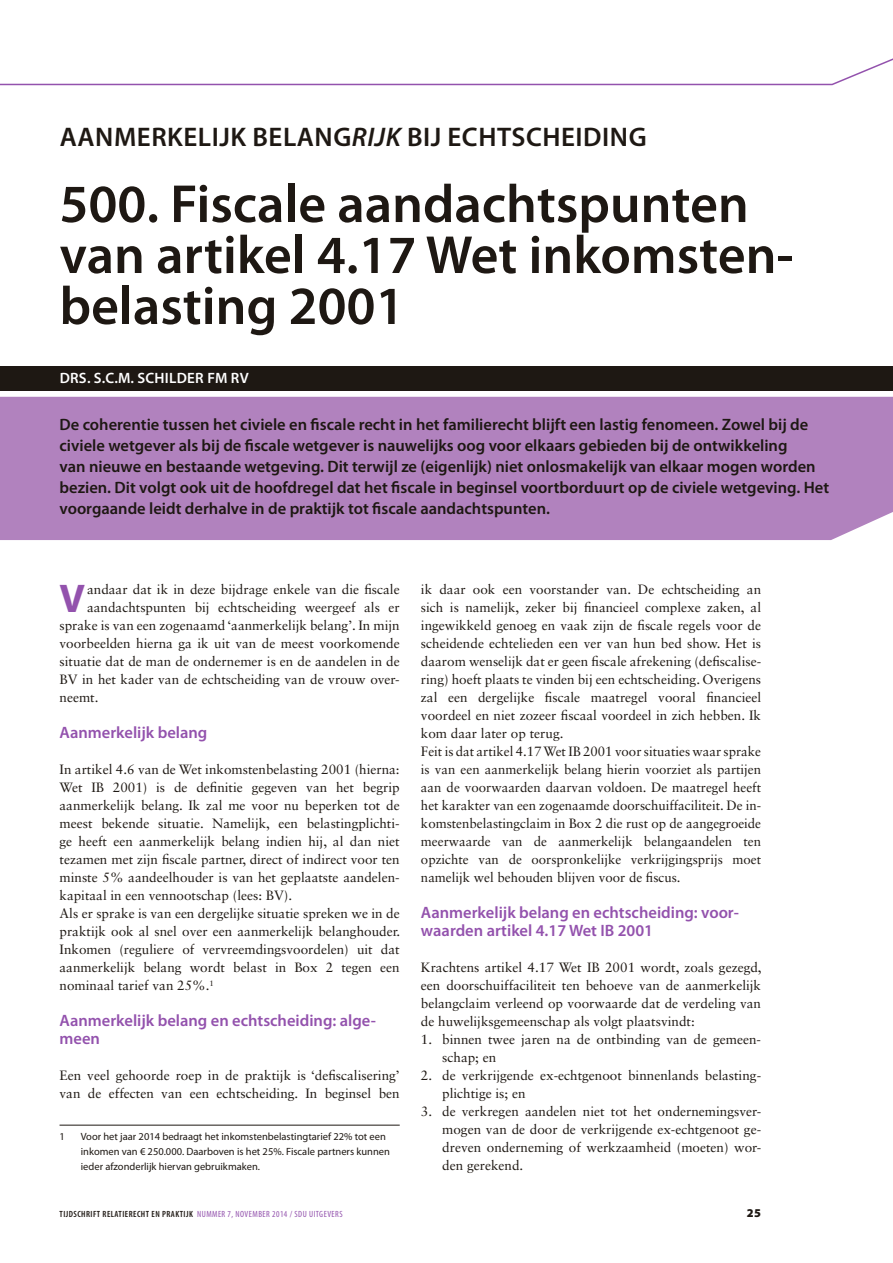
<style>
.page{position:relative;width:893px;height:1263px;background:#fff}
.page>*{position:absolute;margin:0;border:0;box-sizing:border-box;transform-origin:0 0}
.t1{font:600 54px/51px "Myriad Pro";color:#1e1813}
.t2{font:700 40.2px "Myriad Pro";color:#9352ad}
.t3{font:600 27px "Myriad Pro";letter-spacing:.02em;color:#1e1813}
.t4{font:600 16.5px/21px "Myriad Pro";color:#1e1813}
.t5{font:600 16.5px/18px "Myriad Pro";color:#9352ad}
.t6{font:600 15px "Myriad Pro";letter-spacing:.02em;color:#fff}
.t7{font:13.5px/18px "Sabon LT Std";color:#1e1813}
.t8{font:900 12px "Myriad Pro";color:#1e1813}
.t9{font:10.5px/15px "Myriad Pro";color:#1e1813}
.t10{font:600 condensed 9px "Myriad Pro";letter-spacing:.05em;color:#1e1813}
.s1{font-style:italic}
.s2{font-weight:400;color:#9352ad}
</style>
<div class="page">
<div style="left:0;top:367px;width:893px;height:24px;background:#1e1813"></div>
<div style="left:0;top:397px;width:893px;height:143px;background:#b182be"></div>
<svg style="left:0;top:58px;width:893px;height:28px"></svg>
<hr style="left:60px;top:1125px;width:340px;height:1px;background:#1e1813">
<h3 class="t3" style="left:60px;top:127px;width:588px">AANMERKELIJK BELANG<span class="s1">RIJK</span> BIJ ECHTSCHEIDING</h3>
<h1 class="t1" style="left:60px;top:184px;width:735px">500. Fiscale aandachtspunten van artikel 4.17 Wet inkomsten&shy;belasting 2001</h1>
<p class="t6" style="left:60px;top:372px;width:191px">DRS. S.C.M. SCHILDER FM RV</p>
<p class="t4" style="left:60px;top:415px;width:771px">De coherentie tussen het civiele en fiscale recht in het familierecht blijft een lastig fenomeen. Zowel bij de civiele wetgever als bij de fiscale wetgever is nauwelijks oog voor elkaars gebieden bij de ontwikkeling<br>van nieuwe en bestaande wetgeving. Dit terwijl ze (eigenlijk) niet onlosmakelijk van elkaar mogen worden bezien. Dit volgt ook uit de hoofdregel dat het fiscale in beginsel voortborduurt op de civiele wetgeving. Het voorgaande leidt derhalve in de praktijk tot fiscale aandachtspunten.</p>
<h2 class="t2" style="left:60px;top:583px;width:27px">V</h2>
<p class="t7" style="left:87px;top:581px;width:314px">andaar dat ik in deze bijdrage enkele van die fiscale</p>
<p class="t7" style="left:87px;top:599px;width:314px">aandachtspunten bij echtscheiding weergeef als er</p>
<p class="t7" style="left:60px;top:617px;width:342px">sprake is van een zogenaamd ‘aanmerkelijk belang’. In mijn</p>
<p class="t7" style="left:60px;top:635px;width:342px">voorbeelden hierna ga ik uit van de meest voorkomende</p>
<p class="t7" style="left:60px;top:653px;width:342px">situatie dat de man de ondernemer is en de aandelen in de</p>
<p class="t7" style="left:60px;top:671px;width:342px">BV in het kader van de echtscheiding van de vrouw over-</p>
<p class="t7" style="left:60px;top:689px;width:40px">neemt.</p>
<p class="t5" style="left:60px;top:725px;width:149px">Aanmerkelijk belang</p>
<p class="t7" style="left:60px;top:761px;width:342px">In artikel 4.6 van de Wet inkomstenbelasting 2001 (hierna:<br>Wet IB 2001) is de definitie gegeven van het begrip aanmerkelijk belang. Ik zal me voor nu beperken tot de meest bekende situatie. Namelijk, een belastingplichti&shy;ge heeft een aanmerkelijk belang indien hij, al dan niet tezamen met zijn fiscale partner, direct of indirect voor ten minste 5% aandeelhouder is van het geplaatste aandelen&shy;kapitaal in een vennootschap (lees: BV).<br>Als er sprake is van een dergelijke situatie spreken we in de praktijk ook al snel over een aanmerkelijk belanghouder.<br>Inkomen (reguliere of vervreemdingsvoordelen) uit dat aanmerkelijk belang wordt belast in Box 2 tegen een nominaal tarief van 25%.<sup>1</sup></p>
<p class="t5" style="left:60px;top:1013px;width:318px">Aanmerkelijk belang en echtscheiding: alge&shy;meen</p>
<p class="t7" style="left:60px;top:1067px;width:342px">Een veel gehoorde roep in de praktijk is ‘defiscalisering’ van de effecten van een echtscheiding. In beginsel ben</p>
<p class="t9" style="left:60px;top:1130px;width:7px">1</p>
<p class="t9" style="left:81px;top:1130px;width:311px">Voor het jaar 2014 bedraagt het inkomstenbelastingtarief 22% tot een inkomen van € 250.000. Daarboven is het 25%. Fiscale partners kunnen ieder afzonderlijk hiervan gebruikmaken.</p>
<p class="t7" style="left:421px;top:581px;width:342px">ik daar ook een voorstander van. De echtscheiding an sich is namelijk, zeker bij financieel complexe zaken, al ingewikkeld genoeg en vaak zijn de fiscale regels voor de scheidende echtelieden een ver van hun bed show. Het is daarom wenselijk dat er geen fiscale afrekening (defiscalise&shy;ring) hoeft plaats te vinden bij een echtscheiding. Overigens zal een dergelijke fiscale maatregel vooral financieel voordeel en niet zozeer fiscaal voordeel in zich hebben. Ik kom daar later op terug.<br>Feit is dat artikel 4.17 Wet IB 2001 voor situaties waar sprake is van een aanmerkelijk belang hierin voorziet als partijen aan de voorwaarden daarvan voldoen. De maatregel heeft het karakter van een zogenaamde doorschuiffaciliteit. De in&shy;komstenbelastingclaim in Box 2 die rust op de aangegroeide meerwaarde van de aanmerkelijk belangaandelen ten opzichte van de oorspronkelijke verkrijgingsprijs moet namelijk wel behouden blijven voor de fiscus.</p>
<p class="t5" style="left:421px;top:905px;width:320px">Aanmerkelijk belang en echtscheiding: voor&shy;waarden artikel 4.17 Wet IB 2001</p>
<p class="t7" style="left:421px;top:959px;width:342px;text-align:justify">Krachtens artikel 4.17 Wet IB 2001 wordt, zoals gezegd, een doorschuiffaciliteit ten behoeve van de aanmerkelijk belangclaim verleend op voorwaarde dat de verdeling van de huwelijksgemeenschap als volgt plaatsvindt:</p>
<p class="t7" style="left:442px;top:1031px;width:320px;text-indent:-21px">1. binnen twee jaren na de ontbinding van de gemeen&shy;schap; en</p>
<p class="t7" style="left:442px;top:1067px;width:320px;text-indent:-21px">2. de verkrijgende ex-echtgenoot binnenlands belasting&shy;plichtige is; en</p>
<p class="t7" style="left:442px;top:1103px;width:320px;text-align:justify;text-indent:-21px">3. de verkregen aandelen niet tot het ondernemingsver&shy;mogen van de door de verkrijgende ex-echtgenoot ge&shy;dreven onderneming of werkzaamheid (moeten) wor&shy;den gerekend.</p>
<p class="t10" style="left:60px;top:1210px;width:285px">TIJDSCHRIFT RELATIERECHT EN PRAKTIJK <span class="s2">NUMMER 7, NOVEMBER 2014 / SDU UITGEVERS</span></p>
<p class="t8" style="left:747px;top:1205px;width:16px">25</p>
</div>
